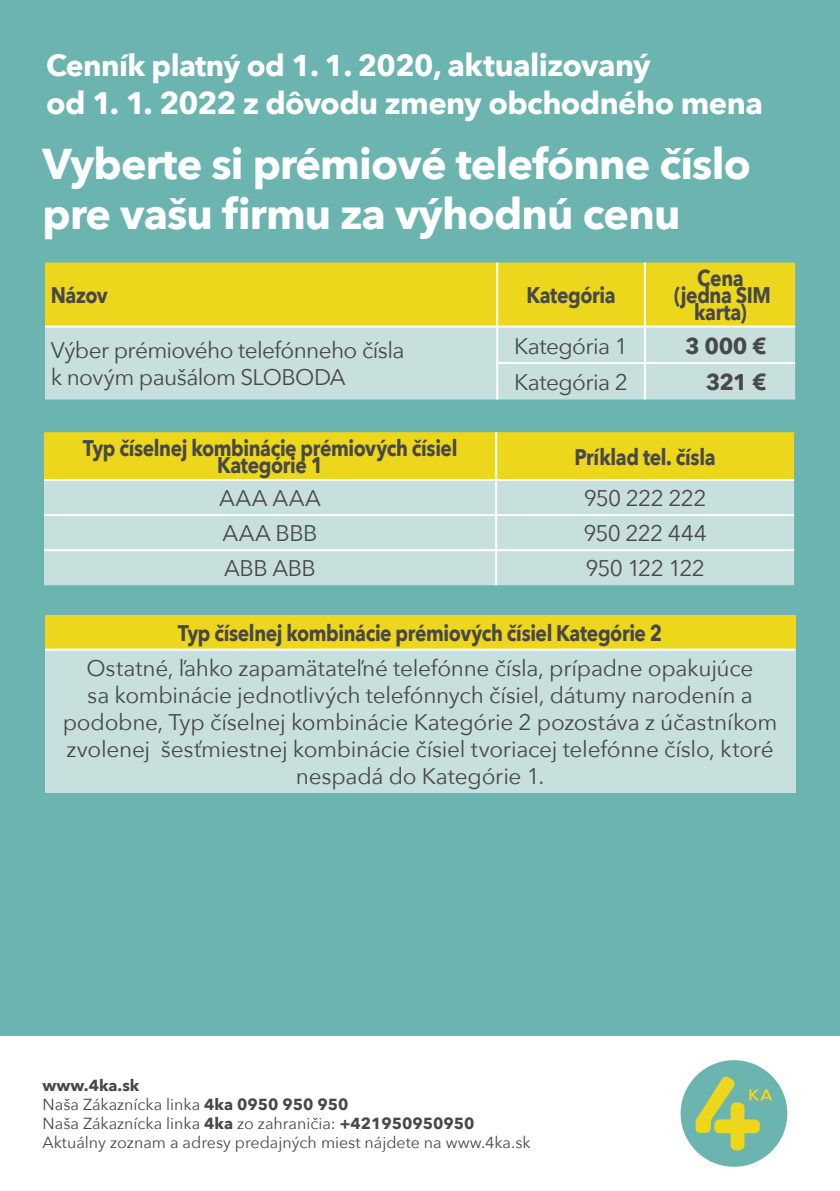
<style>
.page{position:relative;width:840px;height:1191px;background:#fff}
.page>*{position:absolute;margin:0;border:0;box-sizing:border-box;transform-origin:0 0}
.t1{font:700 43px/50px "Avenir Next";letter-spacing:-.02em;color:#fff}
.t2{font:700 31px "Avenir Next";letter-spacing:-.02em;color:#fff}
.t3{font:700 30px "Avenir Next";letter-spacing:-.02em;color:#fff}
.t4{font:22.6px/27.2px "Avenir Next";letter-spacing:-.015em;color:#484848}
.t5{font:700 22.6px/17px "Avenir Next";letter-spacing:-.02em;color:#484848;text-align:center;scale:.85 1}
.t6{font:700 22.6px "Avenir Next";letter-spacing:-.02em;color:#484848}
.t7{font:22.6px "Avenir Next";letter-spacing:-.04em;color:#484848}
.t8{font:16px/19.2px "Avenir Next";color:#484848}
.s1{font-size:31px}
.s2{font-weight:700}
</style>
<div class="page">
<div style="left:0;top:0;width:839px;height:1191px;background:#6bb4af"></div>
<div style="left:0;top:1036px;width:839px;height:155px;background:#fff"></div>
<div style="left:45px;top:262px;width:749px;height:63px;background:#edd71c"></div>
<div style="left:45px;top:327px;width:749px;height:72px;background:#c7dfdd"></div>
<hr style="left:496px;top:362px;width:148px;height:2px;background:#fff">
<hr style="left:644px;top:362px;width:150px;height:2px;background:#fff">
<hr style="left:496px;top:262px;width:2px;height:63px;background:#fff">
<hr style="left:643px;top:262px;width:2px;height:63px;background:#fff">
<hr style="left:45px;top:325px;width:452px;height:2px;background:#fff">
<hr style="left:497px;top:325px;width:147px;height:2px;background:#fff">
<hr style="left:496px;top:327px;width:2px;height:35px;background:#fff">
<hr style="left:644px;top:325px;width:150px;height:2px;background:#fff">
<hr style="left:643px;top:327px;width:2px;height:35px;background:#fff">
<hr style="left:496px;top:364px;width:2px;height:35px;background:#fff">
<hr style="left:643px;top:364px;width:2px;height:35px;background:#fff">
<div style="left:44px;top:432px;width:749px;height:47px;background:#edd71c"></div>
<div style="left:44px;top:481px;width:749px;height:104px;background:#c7dfdd"></div>
<hr style="left:495px;top:432px;width:2px;height:47px;background:#fff">
<hr style="left:44px;top:479px;width:452px;height:2px;background:#fff">
<hr style="left:496px;top:479px;width:297px;height:2px;background:#fff">
<hr style="left:495px;top:481px;width:2px;height:33px;background:#fff">
<hr style="left:44px;top:514px;width:452px;height:2px;background:#fff">
<hr style="left:496px;top:514px;width:297px;height:2px;background:#fff">
<hr style="left:495px;top:516px;width:2px;height:33px;background:#fff">
<hr style="left:44px;top:549px;width:452px;height:2px;background:#fff">
<hr style="left:496px;top:549px;width:297px;height:2px;background:#fff">
<hr style="left:495px;top:551px;width:2px;height:34px;background:#fff">
<div style="left:45px;top:615px;width:749px;height:34px;background:#edd71c"></div>
<div style="left:45px;top:649px;width:749px;height:144px;background:#c7dfdd"></div>
<hr style="left:45px;top:648px;width:749px;height:2px;background:#fff">
<svg style="left:680px;top:1060px;width:106px;height:106px"></svg>
<h3 class="t3" style="left:46px;top:40px;width:606px">Cenník platný od 1. 1. 2020, <span class="s1">aktualizovaný</span></h3>
<h2 class="t2" style="left:46px;top:76px;width:718px">od 1. 1. 2022 z dôvodu zmeny obchodného mena</h2>
<h1 class="t1" style="left:43px;top:139px;width:709px">Vyberte si prémiové telefónne číslo pre vašu firmu za výhodnú cenu</h1>
<p class="t5" style="left:51px;top:286px;width:69px">Názov</p>
<p class="t5" style="left:526px;top:286px;width:106px">Kategória</p>
<p class="t5" style="left:674px;top:269px;width:115px">Cena (jedna SIM karta)</p>
<p class="t4" style="left:51px;top:336px;width:355px">Výber prémiového telefónneho čísla k novým paušálom SLOBODA</p>
<p class="t4" style="left:514px;top:331px;width:115px">Kategória 1</p>
<p class="t6" style="left:684px;top:326px;width:83px">3 000 €</p>
<p class="t4" style="left:514px;top:367px;width:115px">Kategória 2</p>
<p class="t6" style="left:705px;top:362px;width:62px">321 €</p>
<p class="t5" style="left:83px;top:439px;width:442px">Typ číselnej kombinácie prémiových čísiel<br>Kategórie 1</p>
<p class="t5" style="left:574px;top:448px;width:167px">Príklad tel. čísla</p>
<p class="t4" style="left:219px;top:484px;width:103px">AAA AAA</p>
<p class="t4" style="left:583px;top:484px;width:124px">950 222 222</p>
<p class="t4" style="left:222px;top:519px;width:97px">AAA BBB</p>
<p class="t4" style="left:583px;top:519px;width:125px">950 222 444</p>
<p class="t4" style="left:224px;top:554px;width:93px">ABB ABB</p>
<p class="t7" style="left:585px;top:549px;width:121px">950 122 122</p>
<p class="t5" style="left:178px;top:624px;width:571px">Typ číselnej kombinácie prémiových čísiel Kategórie 2</p>
<p class="t4" style="left:63px;top:653px;width:715px;text-align:center">Ostatné, ľahko zapamätateľné telefónne čísla, prípadne opakujúce<br>sa kombinácie jednotlivých telefónnych čísiel, dátumy narodenín a podobne, Typ číselnej kombinácie Kategórie 2 pozostáva z účastníkom zvolenej šesťmiestnej kombinácie čísiel tvoriacej telefónne číslo, ktoré nespadá do Kategórie 1.</p>
<p class="t8" style="left:43px;top:1074px;width:489px"><span class="s2">www.4ka.sk<br></span>Naša Zákaznícka linka <span class="s2">4ka 0950 950 950<br></span>Naša Zákaznícka linka <span class="s2">4ka</span> zo zahraničia: <span class="s2">+421950950950<br></span>Aktuálny zoznam a adresy predajných miest nájdete na www.4ka.sk</p>
</div>
